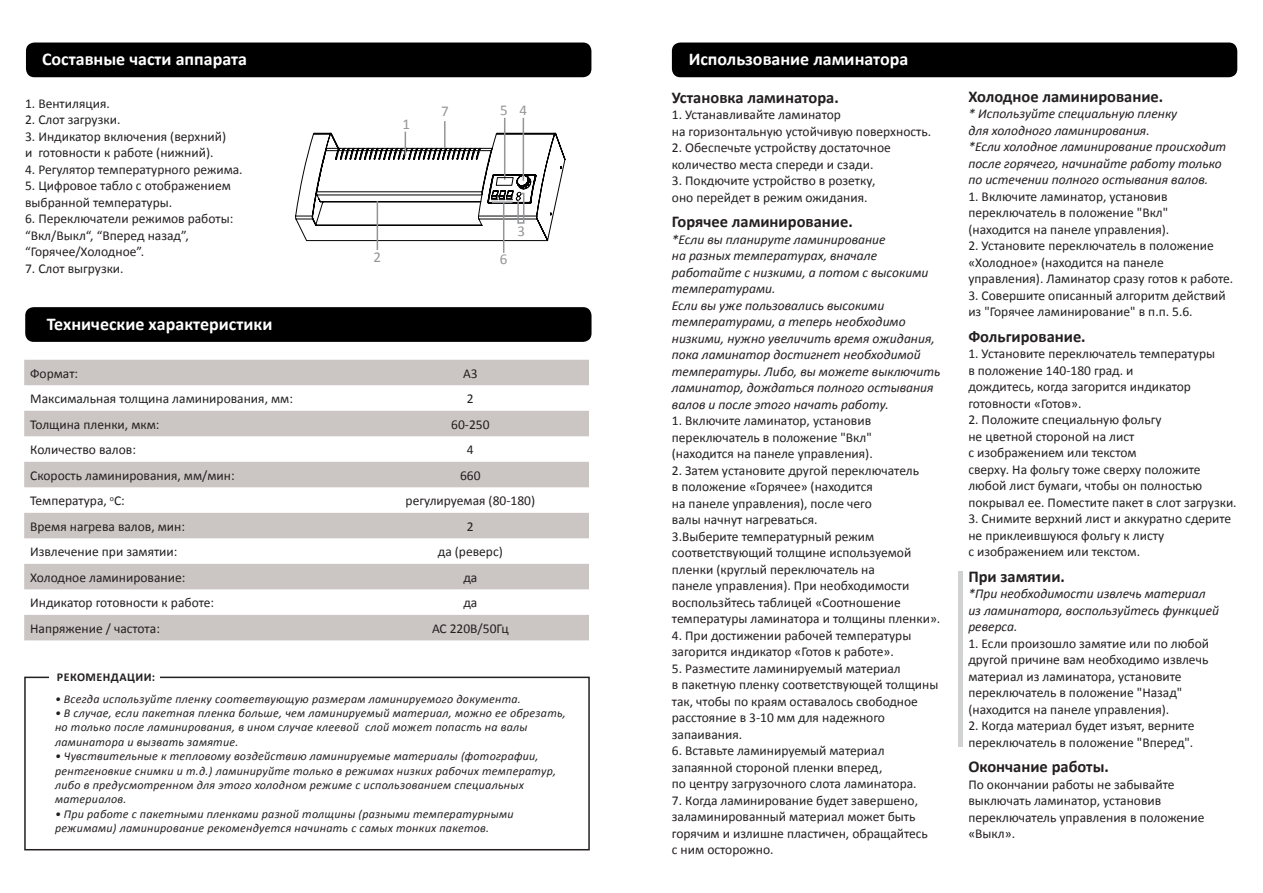
<style>
.page{position:relative;width:1263px;height:893px;background:#fff}
.page>*{position:absolute;margin:0;border:0;box-sizing:border-box;transform-origin:0 0}
.t1{font:700 18px "Calibri";color:#fff}
.t2{font:700 16.5px "Calibri";color:#231f20}
.t3{font:15px "Calibri";color:#939598}
.t4{font:13.5px/16.5px "Calibri";color:#231f20}
.t5{font:italic 13.5px/16.5px "Calibri";color:#231f20}
.t6{font:italic 12px/14.4px "Calibri";letter-spacing:.02em;color:#231f20}
.t7{font:700 12px "Calibri";letter-spacing:.04em;color:#231f20}
</style>
<div class="page">
<div style="left:26px;top:43px;width:565px;height:34px;background:#000;border-radius:9px"></div>
<div style="left:25px;top:307px;width:566px;height:35px;background:#000;border-radius:9px"></div>
<div style="left:672px;top:43px;width:565px;height:34px;background:#000;border-radius:9px"></div>
<hr style="left:503px;top:203px;width:1px;height:50px;background:#939598">
<hr style="left:377px;top:201px;width:1px;height:49px;background:#939598">
<hr style="left:523px;top:118px;width:1px;height:63px;background:#939598">
<hr style="left:504px;top:118px;width:1px;height:62px;background:#939598">
<svg style="left:295px;top:121px;width:271px;height:120px"></svg>
<svg style="left:24px;top:360px;width:565px;height:280px;fill:#cbc5c3"></svg>
<div style="left:24px;top:677px;width:566px;height:173px;border:2px solid #231f20"></div>
<div style="left:50px;top:667px;width:110px;height:20px;background:#fff"></div>
<hr style="left:959px;top:571px;width:4px;height:176px;background:#d1d2d4">
<p class="t1" style="left:42px;top:48px;width:207px">Составные части аппарата</p>
<p class="t4" style="left:25px;top:95px;width:86px">1. Вентиляция.</p>
<p class="t4" style="left:25px;top:112px;width:97px">2. Слот загрузки.</p>
<p class="t4" style="left:25px;top:128px;width:203px">3. Индикатор включения (верхний)</p>
<p class="t4" style="left:25px;top:145px;width:190px">и готовности к работе (нижний).</p>
<p class="t4" style="left:25px;top:161px;width:219px">4. Регулятор температурного режима.</p>
<p class="t4" style="left:25px;top:178px;width:207px">5. Цифровое табло с отображением выбранной температуры.</p>
<p class="t4" style="left:25px;top:211px;width:210px">6. Переключатели режимов работы:</p>
<p class="t4" style="left:25px;top:227px;width:165px">“Вкл/Выкл“, “Вперед назад”,</p>
<p class="t4" style="left:25px;top:244px;width:121px">“Горячее/Холодное”.</p>
<p class="t4" style="left:25px;top:260px;width:100px">7. Слот выгрузки.</p>
<p class="t1" style="left:47px;top:312px;width:227px">Технические характеристики</p>
<p class="t3" style="left:402px;top:115px;width:9px">1</p>
<p class="t3" style="left:441px;top:102px;width:9px">7</p>
<p class="t3" style="left:374px;top:248px;width:9px">2</p>
<p class="t3" style="left:500px;top:100px;width:9px">5</p>
<p class="t3" style="left:519px;top:100px;width:9px">4</p>
<p class="t3" style="left:500px;top:250px;width:9px">6</p>
<p class="t3" style="left:517px;top:222px;width:9px">3</p>
<p class="t4" style="left:30px;top:365px;width:50px">Формат:</p>
<p class="t4" style="left:463px;top:365px;width:16px">А3</p>
<p class="t4" style="left:30px;top:390px;width:264px">Максимальная толщина ламинирования, мм:</p>
<p class="t4" style="left:467px;top:390px;width:8px">2</p>
<p class="t4" style="left:30px;top:416px;width:131px">Толщина пленки, мкм:</p>
<p class="t4" style="left:451px;top:416px;width:40px">60-250</p>
<p class="t4" style="left:30px;top:441px;width:107px">Количество валов:</p>
<p class="t4" style="left:467px;top:441px;width:8px">4</p>
<p class="t4" style="left:30px;top:467px;width:206px">Скорость ламинирования, мм/мин:</p>
<p class="t4" style="left:460px;top:467px;width:22px">660</p>
<p class="t4" style="left:30px;top:492px;width:96px">Температура, <sup>о</sup>С:</p>
<p class="t4" style="left:406px;top:492px;width:131px">регулируемая (80-180)</p>
<p class="t4" style="left:30px;top:518px;width:156px">Время нагрева валов, мин:</p>
<p class="t4" style="left:467px;top:518px;width:8px">2</p>
<p class="t4" style="left:30px;top:543px;width:149px">Извлечение при замятии:</p>
<p class="t4" style="left:438px;top:543px;width:67px">да (реверс)</p>
<p class="t4" style="left:30px;top:569px;width:157px">Холодное ламинирование:</p>
<p class="t4" style="left:463px;top:569px;width:15px">да</p>
<p class="t4" style="left:30px;top:594px;width:185px">Индикатор готовности к работе:</p>
<p class="t4" style="left:463px;top:594px;width:15px">да</p>
<p class="t4" style="left:30px;top:620px;width:131px">Напряжение / частота:</p>
<p class="t4" style="left:432px;top:620px;width:78px">АС 220В/50Гц</p>
<p class="t7" style="left:57px;top:669px;width:100px">РЕКОМЕНДАЦИИ:</p>
<p class="t6" style="left:55px;top:691px;width:467px">• Всегда используйте пленку соответвующую размерам ламинируемого документа.</p>
<p class="t6" style="left:55px;top:705px;width:512px">• В случае, если пакетная пленка больше, чем ламинируемый материал, можно ее обрезать, но только после ламинирования, в ином случае клеевой слой может попасть на валы ламинатора и вызвать замятие.</p>
<p class="t6" style="left:55px;top:749px;width:485px">• Чувствительные к тепловому воздействию ламинируемые материалы (фотографии,</p>
<p class="t6" style="left:55px;top:763px;width:503px">рентгеновкие снимки и т.д.) ламинируйте только в режимах низких рабочих температур,</p>
<p class="t6" style="left:55px;top:777px;width:470px">либо в предусмотренном для этого холодном режиме с использованием специальных материалов.</p>
<p class="t6" style="left:55px;top:806px;width:460px">• При работе с пакетными пленками разной толщины (разными температурными режимами) ламинирование рекомендуется начинать с самых тонких пакетов.</p>
<p class="t1" style="left:689px;top:48px;width:221px">Использование ламинатора</p>
<p class="t2" style="left:672px;top:87px;width:168px">Установка ламинатора.</p>
<p class="t4" style="left:672px;top:107px;width:171px">1. Устанавливайте ламинатор</p>
<p class="t4" style="left:672px;top:123px;width:261px">на горизонтальную устойчивую поверхность.</p>
<p class="t4" style="left:672px;top:140px;width:221px">2. Обеспечьте устройству достаточное количество места спереди и сзади.</p>
<p class="t4" style="left:672px;top:173px;width:205px">3. Покдючите устройство в розетку,</p>
<p class="t4" style="left:672px;top:189px;width:197px">оно перейдет в режим ожидания.</p>
<p class="t2" style="left:672px;top:211px;width:182px">Горячее ламинирование.</p>
<p class="t5" style="left:672px;top:231px;width:258px">*Если вы планируте ламинирование<br>на разных температурах, вначале работайте с низкими, а потом с высокими температурами.</p>
<p class="t5" style="left:672px;top:297px;width:270px">Если вы уже пользовались высокими температурами, а теперь необходимо низкими, нужно увеличить время ожидания, пока ламинатор достигнет необходимой температуры. Либо, вы можете выключить ламинатор, дождаться полного остывания валов и после этого начать работу.</p>
<p class="t4" style="left:672px;top:413px;width:201px">1. Включите ламинатор, установив переключатель в положение "Вкл"</p>
<p class="t4" style="left:672px;top:446px;width:202px">(находится на панеле управления).</p>
<p class="t4" style="left:672px;top:462px;width:249px">2. Затем установите другой переключатель</p>
<p class="t4" style="left:672px;top:479px;width:202px">в положение «Горячее» (находится</p>
<p class="t4" style="left:672px;top:495px;width:201px">на панеле управления), после чего</p>
<p class="t4" style="left:672px;top:512px;width:147px">валы начнут нагреваться.</p>
<p class="t4" style="left:672px;top:528px;width:204px">3.Выберите температурный режим</p>
<p class="t4" style="left:672px;top:545px;width:270px">соответствующий толщине используемой пленки (круглый переключатель на<br>панеле управления). При необходимости воспользйтесь таблицей «Соотношение температуры ламинатора и толщины пленки».</p>
<p class="t4" style="left:672px;top:627px;width:241px">4. При достижении рабочей температуры загорится индикатор «Готов к работе».</p>
<p class="t4" style="left:672px;top:660px;width:230px">5. Разместите ламинируемый материал</p>
<p class="t4" style="left:672px;top:677px;width:268px">в пакетную пленку соответствующей толщины так, чтобы по краям оставалось свободное расстояние в 3-10 мм для надежного запаивания.</p>
<p class="t4" style="left:672px;top:743px;width:214px">6. Вставьте ламинируемый материал запаянной стороной пленки вперед,</p>
<p class="t4" style="left:672px;top:776px;width:246px">по центру загрузочного слота ламинатора.</p>
<p class="t4" style="left:672px;top:792px;width:258px">7. Когда ламинирование будет завершено, заламинированный материал может быть горячим и излишне пластичен, обращайтесь</p>
<p class="t4" style="left:672px;top:842px;width:103px">с ним осторожно.</p>
<p class="t2" style="left:968px;top:86px;width:196px">Холодное ламинирование.</p>
<p class="t5" style="left:968px;top:105px;width:210px">* Используйте специальную пленку</p>
<p class="t5" style="left:968px;top:121px;width:183px">для холодного ламинирования.</p>
<p class="t5" style="left:968px;top:138px;width:259px">*Если холодное ламинирование происходит после горячего, начинайте работу только по истечении полного остывания валов.</p>
<p class="t4" style="left:968px;top:188px;width:201px">1. Включите ламинатор, установив переключатель в положение "Вкл"</p>
<p class="t4" style="left:968px;top:221px;width:202px">(находится на панеле управления).</p>
<p class="t4" style="left:968px;top:237px;width:266px">2. Установите переключатель в положение «Холодное» (находится на панеле управления). Ламинатор сразу готов к работе.</p>
<p class="t4" style="left:968px;top:287px;width:259px">3. Совершите описанный алгоритм действий из "Горячее ламинирование" в п.п. 5.6.</p>
<p class="t2" style="left:968px;top:326px;width:119px">Фольгирование.</p>
<p class="t4" style="left:968px;top:345px;width:248px">1. Установите переключатель температуры</p>
<p class="t4" style="left:968px;top:362px;width:167px">в положение 140-180 град. и</p>
<p class="t4" style="left:968px;top:378px;width:224px">дождитесь, когда загорится индикатор готовности «Готов».</p>
<p class="t4" style="left:968px;top:411px;width:195px">2. Положите специальную фольгу</p>
<p class="t4" style="left:968px;top:428px;width:167px">не цветной стороной на лист</p>
<p class="t4" style="left:968px;top:444px;width:170px">с изображением или текстом</p>
<p class="t4" style="left:968px;top:461px;width:235px">сверху. На фольгу тоже сверху положите любой лист бумаги, чтобы он полностью</p>
<p class="t4" style="left:968px;top:494px;width:270px">покрывал ее. Поместите пакет в слот загрузки.</p>
<p class="t4" style="left:968px;top:510px;width:264px">3. Снимите верхний лист и аккуратно сдерите не приклеившуюся фольгу к листу</p>
<p class="t4" style="left:968px;top:543px;width:173px">с изображением или текстом.</p>
<p class="t2" style="left:968px;top:566px;width:98px">При замятии.</p>
<p class="t5" style="left:968px;top:585px;width:239px">*При необходимости извлечь материал</p>
<p class="t5" style="left:968px;top:601px;width:252px">из ламинатора, воспользуйтесь функцией реверса.</p>
<p class="t4" style="left:968px;top:635px;width:242px">1. Если произошло замятие или по любой другой причине вам необходимо извлечь материал из ламинатора, установите переключатель в положение "Назад" (находится на панеле управления).</p>
<p class="t4" style="left:968px;top:717px;width:228px">2. Когда материал будет изъят, верните переключатель в положение "Вперед".</p>
<p class="t2" style="left:968px;top:756px;width:142px">Окончание работы.</p>
<p class="t4" style="left:968px;top:776px;width:238px">По окончании работы не забывайте выключать ламинатор, установив переключатель управления в положение «Выкл».</p>
</div>
